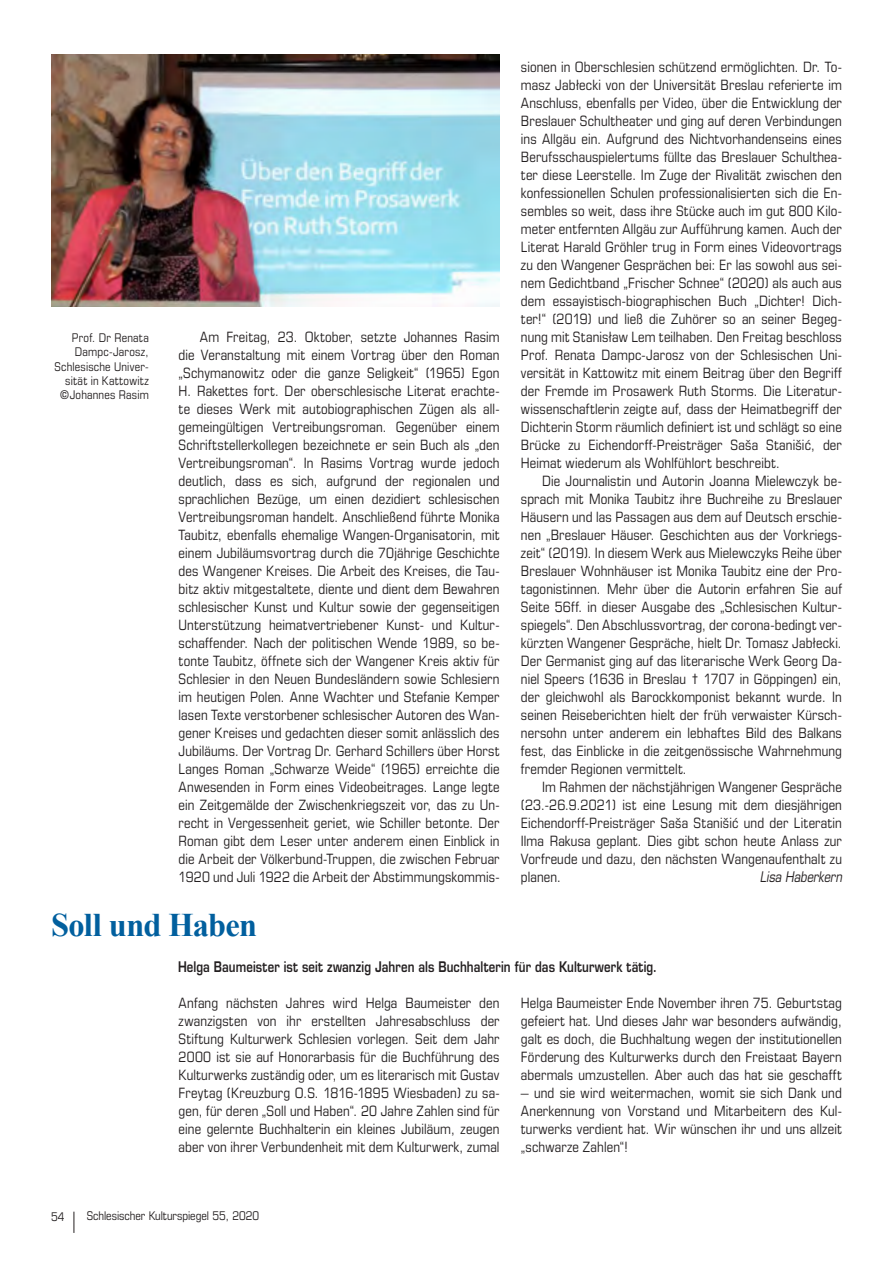
<style>
.page{position:relative;width:893px;height:1263px;background:#fff}
.page>*{position:absolute;margin:0;border:0;box-sizing:border-box;transform-origin:0 0}
.t1{font:700 33px "Times New Roman";letter-spacing:-.025em;color:#015f9e}
.t2{font:condensed 14.25px/18px "Eurostile LTCE";letter-spacing:.01em;color:#231f20;text-align:justify}
.t3{font:600 14.25px "Eurostile";letter-spacing:.01em;color:#231f20;scale:.8 1}
.t4{font:italic 14.25px "Eurostile";color:#231f20;scale:.8 1}
.t5{font:condensed 12px/14.2px "Eurostile LTCE";letter-spacing:.015em;color:#231f20;text-align:right}
</style>
<div class="page">
<svg style="left:74px;top:1212px;width:1px;height:21px"></svg>
<img style="left:51px;top:54px;width:449px;height:252px">
<p class="t5" style="left:54px;top:331px;width:96px">Prof. Dr Renata<br>Dampc-Jarosz,<br>Schlesische Univer&shy;sität in Kattowitz ©Johannes Rasim</p>
<p class="t2" style="left:179px;top:328px;width:323px;text-indent:21px">Am Freitag, 23. Oktober, setzte Johannes Rasim die Veranstaltung mit einem Vortrag über den Roman „Schymanowitz oder die ganze Seligkeit“ (1965) Egon H. Rakettes fort. Der oberschlesische Literat erachte&shy;te dieses Werk mit autobiographischen Zügen als all&shy;gemeingültigen Vertreibungsroman. Gegenüber einem Schriftstellerkollegen bezeichnete er sein Buch als „den Vertreibungsroman“. In Rasims Vortrag wurde jedoch deutlich, dass es sich, aufgrund der regionalen und sprachlichen Bezüge, um einen dezidiert schlesischen Vertreibungsroman handelt. Anschließend führte Monika Taubitz, ebenfalls ehemalige Wangen-Organisatorin, mit einem Jubiläumsvortrag durch die 70jährige Geschichte des Wangener Kreises. Die Arbeit des Kreises, die Tau&shy;bitz aktiv mitgestaltete, diente und dient dem Bewahren schlesischer Kunst und Kultur sowie der gegenseitigen Unterstützung heimatvertriebener Kunst- und Kultur&shy;schaffender. Nach der politischen Wende 1989, so be&shy;tonte Taubitz, öffnete sich der Wangener Kreis aktiv für Schlesier in den Neuen Bundesländern sowie Schlesiern im heutigen Polen. Anne Wachter und Stefanie Kemper lasen Texte verstorbener schlesischer Autoren des Wan&shy;gener Kreises und gedachten dieser somit anlässlich des Jubiläums. Der Vortrag Dr. Gerhard Schillers über Horst Langes Roman „Schwarze Weide“ (1965) erreichte die Anwesenden in Form eines Videobeitrages. Lange legte ein Zeitgemälde der Zwischenkriegszeit vor, das zu Un&shy;recht in Vergessenheit geriet, wie Schiller betonte. Der Roman gibt dem Leser unter anderem einen Einblick in die Arbeit der Völkerbund-Truppen, die zwischen Februar 1920 und Juli 1922 die Arbeit der Abstimmungskommis-</p>
<h1 class="t1" style="left:51px;top:906px;width:208px">Soll und Haben</h1>
<p class="t2" style="left:521px;top:58px;width:323px">sionen in Oberschlesien schützend ermöglichten. Dr. To&shy;masz Jabłecki von der Universität Breslau referierte im Anschluss, ebenfalls per Video, über die Entwicklung der Breslauer Schultheater und ging auf deren Verbindungen ins Allgäu ein. Aufgrund des Nichtvorhandenseins eines Berufsschauspielertums füllte das Breslauer Schulthea&shy;ter diese Leerstelle. Im Zuge der Rivalität zwischen den konfessionellen Schulen professionalisierten sich die En&shy;sembles so weit, dass ihre Stücke auch im gut 800 Kilo&shy;meter entfernten Allgäu zur Aufführung kamen. Auch der Literat Harald Gröhler trug in Form eines Videovortrags zu den Wangener Gesprächen bei: Er las sowohl aus sei&shy;nem Gedichtband „Frischer Schnee“ (2020) als auch aus dem essayistisch-biographischen Buch „Dichter! Dich&shy;ter!“ (2019) und ließ die Zuhörer so an seiner Begeg&shy;nung mit Stanisław Lem teilhaben. Den Freitag beschloss Prof. Renata Dampc-Jarosz von der Schlesischen Uni&shy;versität in Kattowitz mit einem Beitrag über den Begriff der Fremde im Prosawerk Ruth Storms. Die Literatur&shy;wissenschaftlerin zeigte auf, dass der Heimatbegriff der Dichterin Storm räumlich definiert ist und schlägt so eine Brücke zu Eichendorff-Preisträger Saša Stanišić, der Heimat wiederum als Wohlfühlort beschreibt.</p>
<p class="t2" style="left:521px;top:472px;width:323px;text-indent:21px">Die Journalistin und Autorin Joanna Mielewczyk be&shy;sprach mit Monika Taubitz ihre Buchreihe zu Breslauer Häusern und las Passagen aus dem auf Deutsch erschie&shy;nen „Breslauer Häuser. Geschichten aus der Vorkriegs&shy;zeit“ (2019). In diesem Werk aus Mielewczyks Reihe über Breslauer Wohnhäuser ist Monika Taubitz eine der Pro&shy;tagonistinnen. Mehr über die Autorin erfahren Sie auf Seite 56ff. in dieser Ausgabe des „Schlesischen Kultur&shy;spiegels“. Den Abschlussvortrag, der corona-bedingt ver&shy;kürzten Wangener Gespräche, hielt Dr. Tomasz Jabłecki.<br>Der Germanist ging auf das literarische Werk Georg Da&shy;niel Speers (1636 in Breslau † 1707 in Göppingen) ein, der gleichwohl als Barockkomponist bekannt wurde. In seinen Reiseberichten hielt der früh verwaister Kürsch&shy;nersohn unter anderem ein lebhaftes Bild des Balkans fest, das Einblicke in die zeitgenössische Wahrnehmung fremder Regionen vermittelt.</p>
<p class="t2" style="left:521px;top:778px;width:323px;text-indent:21px">Im Rahmen der nächstjährigen Wangener Gespräche (23.-26.9.2021) ist eine Lesung mit dem diesjährigen Eichendorff-Preisträger Saša Stanišić und der Literatin Ilma Rakusa geplant. Dies gibt schon heute Anlass zur Vorfreude und dazu, den nächsten Wangenaufenthalt zu planen.</p>
<p class="t4" style="left:760px;top:868px;width:104px">Lisa Haberkern</p>
<p class="t3" style="left:178px;top:958px;width:600px">Helga Baumeister ist seit zwanzig Jahren als Buchhalterin für das Kulturwerk tätig.</p>
<p class="t2" style="left:179px;top:994px;width:323px">Anfang nächsten Jahres wird Helga Baumeister den zwanzigsten von ihr erstellten Jahresabschluss der Stiftung Kulturwerk Schlesien vorlegen. Seit dem Jahr 2000 ist sie auf Honorarbasis für die Buchführung des Kulturwerks zuständig oder, um es literarisch mit Gustav Freytag (Kreuzburg O.S. 1816-1895 Wiesbaden) zu sa&shy;gen, für deren „Soll und Haben“. 20 Jahre Zahlen sind für eine gelernte Buchhalterin ein kleines Jubiläum, zeugen aber von ihrer Verbundenheit mit dem Kulturwerk, zumal</p>
<p class="t2" style="left:521px;top:994px;width:323px">Helga Baumeister Ende November ihren 75. Geburtstag gefeiert hat. Und dieses Jahr war besonders aufwändig, galt es doch, die Buchhaltung wegen der institutionellen Förderung des Kulturwerks durch den Freistaat Bayern abermals umzustellen. Aber auch das hat sie geschafft</p>
<p class="t2" style="left:521px;top:1084px;width:323px">– und sie wird weitermachen, womit sie sich Dank und Anerkennung von Vorstand und Mitarbeitern des Kul&shy;turwerks verdient hat. Wir wünschen ihr und uns allzeit „schwarze Zahlen“!</p>
<p class="t5" style="left:51px;top:1209px;width:15px">54</p>
<p class="t5" style="left:87px;top:1209px;width:174px">Schlesischer Kulturspiegel 55, 2020</p>
</div>
